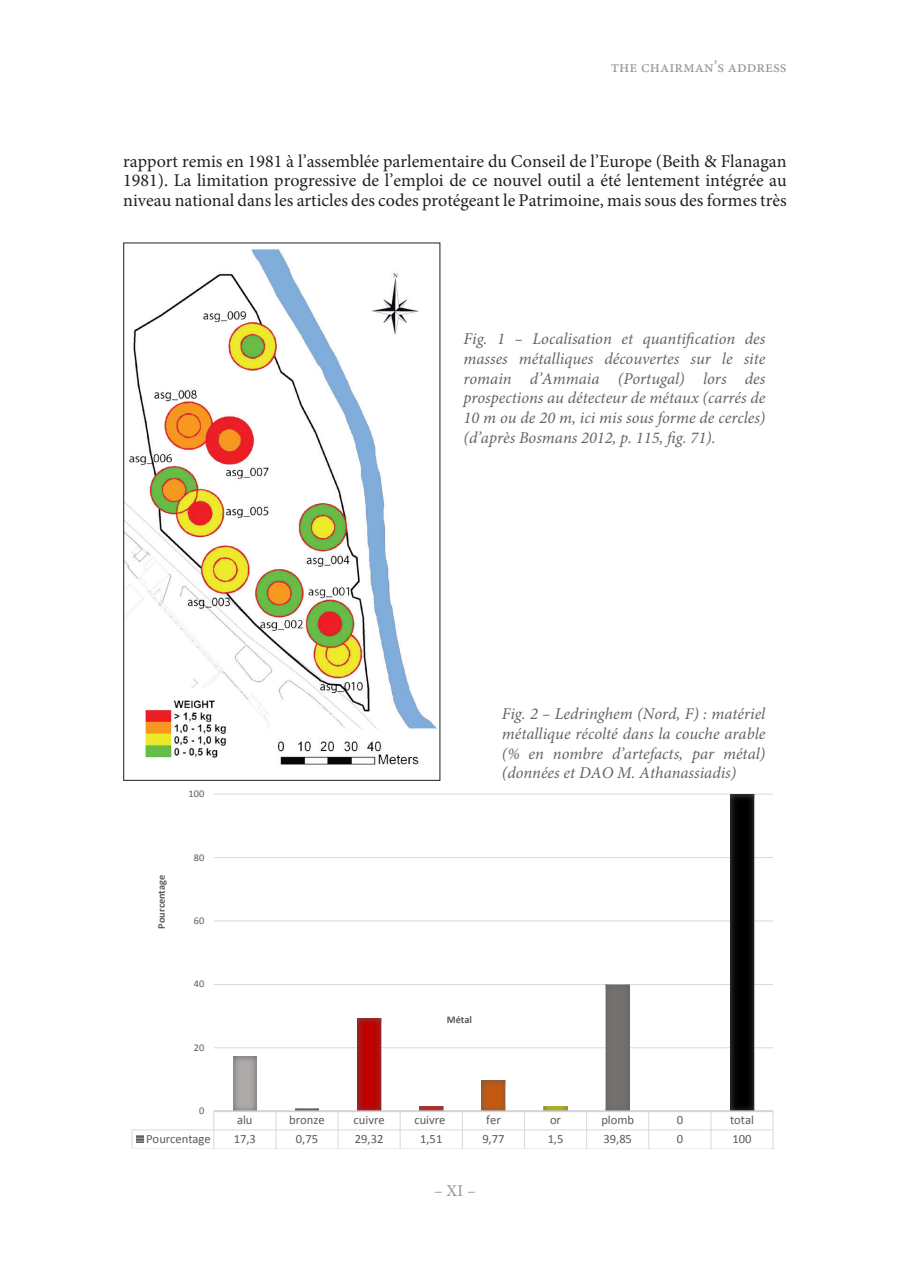
<style>
.page{position:relative;width:910px;height:1280px;background:#fff}
.page>*{position:absolute;margin:0;border:0;box-sizing:border-box;transform-origin:0 0}
.t1{font:18px/19.8px "Minion Pro";color:#231f20;text-align:justify}
.t2{font:italic 16.5px/19.8px "Minion Pro";color:#636366;text-align:justify}
.t3{font:16.5px "Minion Pro";color:#939598}
.t4{font:12.6px "Calibri";color:#595959}
.t5{font:700 10.2px "Calibri";color:#595959}
.t6{font:10.2px "Calibri";color:#595959}
</style>
<div class="page">
<img style="left:125px;top:249px;width:313px;height:516px">
<hr style="left:214px;top:1047px;width:559px;height:1px;background:#d9d9d9">
<hr style="left:214px;top:984px;width:559px;height:1px;background:#d9d9d9">
<hr style="left:214px;top:921px;width:559px;height:1px;background:#d9d9d9">
<hr style="left:214px;top:857px;width:559px;height:1px;background:#d9d9d9">
<hr style="left:214px;top:794px;width:559px;height:1px;background:#d9d9d9">
<hr style="left:214px;top:785px;width:559px;height:1px;background:#d9d9d9">
<img style="left:295px;top:1109px;width:24px;height:1px">
<img style="left:357px;top:1018px;width:24px;height:92px">
<img style="left:419px;top:1106px;width:24px;height:4px">
<img style="left:482px;top:1080px;width:23px;height:30px">
<img style="left:544px;top:1106px;width:24px;height:4px">
<div style="left:606px;top:985px;width:24px;height:125px;background:#746f6f"></div>
<img style="left:730px;top:794px;width:24px;height:316px">
<hr style="left:214px;top:1110px;width:559px;height:2px;background:#bfbfbf">
<svg style="left:131px;top:1111px;width:643px;height:38px"></svg>
<p class="t3" style="left:611px;top:55px;width:177px">the chairman’s address</p>
<p class="t1" style="left:123px;top:151px;width:665px">rapport remis en 1981 à l’assemblée parlementaire du Conseil de l’Europe (Beith &amp; Flanagan 1981). La limitation progressive de l’emploi de ce nouvel outil a été lentement intégrée au niveau national dans les articles des codes protégeant le Patrimoine, mais sous des formes très</p>
<p class="t2" style="left:463px;top:329px;width:303px">Fig. 1 – Localisation et quantification des masses métalliques découvertes sur le site romain d’Ammaia (Portugal) lors des prospections au détecteur de métaux (carrés de 10 m ou de 20 m, ici mis sous forme de cercles) (d’après Bosmans 2012, p. 115, fig. 71).</p>
<p class="t5" style="left:155px;top:928px;width:55px;rotate:-90deg">Pourcentage</p>
<p class="t6" style="left:189px;top:787px;width:17px">100</p>
<p class="t6" style="left:194px;top:851px;width:12px">80</p>
<p class="t6" style="left:194px;top:914px;width:12px">60</p>
<p class="t6" style="left:194px;top:977px;width:12px">40</p>
<p class="t6" style="left:194px;top:1041px;width:12px">20</p>
<p class="t6" style="left:199px;top:1104px;width:7px">0</p>
<p class="t2" style="left:502px;top:704px;width:265px">Fig. 2 – Ledringhem (Nord, F) : matériel métallique récolté dans la couche arable (% en nombre d’artefacts, par métal) (données et DAO M. Athanassiadis)</p>
<p class="t5" style="left:447px;top:1013px;width:27px">Métal</p>
<p class="t4" style="left:237px;top:1112px;width:17px">alu</p>
<p class="t4" style="left:289px;top:1112px;width:37px">bronze</p>
<p class="t4" style="left:354px;top:1112px;width:33px">cuivre</p>
<p class="t4" style="left:414px;top:1112px;width:33px">cuivre</p>
<p class="t4" style="left:486px;top:1112px;width:16px">fer</p>
<p class="t4" style="left:550px;top:1112px;width:12px">or</p>
<p class="t4" style="left:601px;top:1112px;width:34px">plomb</p>
<p class="t4" style="left:677px;top:1112px;width:8px">0</p>
<p class="t4" style="left:730px;top:1112px;width:25px">total</p>
<p class="t4" style="left:146px;top:1130px;width:66px">Pourcentage</p>
<p class="t4" style="left:234px;top:1131px;width:24px">17,3</p>
<p class="t4" style="left:296px;top:1131px;width:24px">0,75</p>
<p class="t4" style="left:355px;top:1131px;width:30px">29,32</p>
<p class="t4" style="left:420px;top:1131px;width:24px">1,51</p>
<p class="t4" style="left:482px;top:1131px;width:24px">9,77</p>
<p class="t4" style="left:548px;top:1131px;width:17px">1,5</p>
<p class="t4" style="left:603px;top:1131px;width:30px">39,85</p>
<p class="t4" style="left:677px;top:1131px;width:8px">0</p>
<p class="t4" style="left:732px;top:1131px;width:21px">100</p>
<p class="t3" style="left:434px;top:1180px;width:43px">– XI –</p>
</div>
